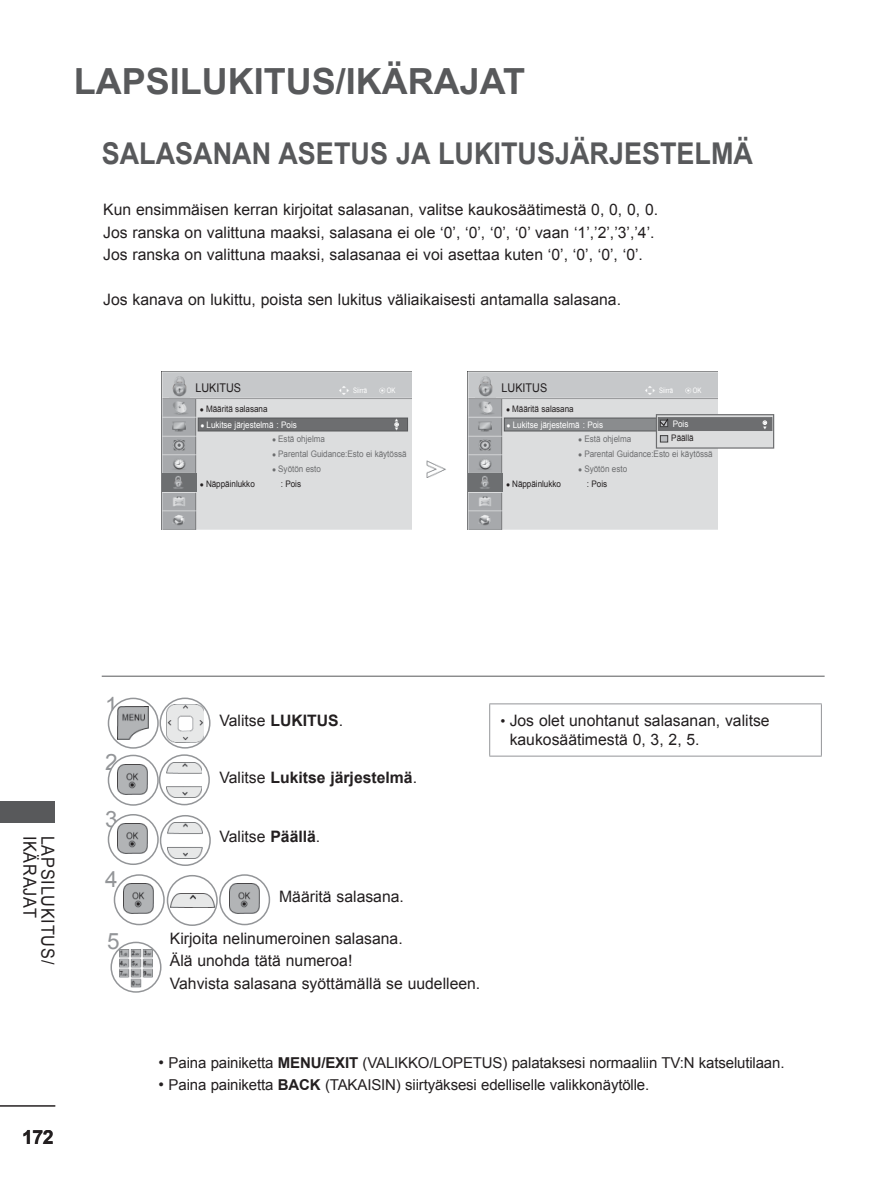
<style>
.page{position:relative;width:893px;height:1191px;background:#fff}
.page>*{position:absolute;margin:0;border:0;box-sizing:border-box;transform-origin:0 0}
.t1{font:700 36px "Arial";color:#58595b}
.t2{font:700 30px "Arial";color:#58595b;scale:.9 1}
.t3{font:22.5px "Arial";color:#939598}
.t4{font:700 19.5px "Arial";color:#231f20}
.t5{font:18px "Arial";letter-spacing:.05em;color:#231f20;scale:.9 1}
.t6{font:15.75px/22.5px "Arial";color:#231f20}
.t7{font:700 15.75px "Arial";color:#231f20}
.t8{font:15px "Arial";letter-spacing:-.01em;color:#231f20}
.t9{font:12px "Arial";color:#231f20;scale:.9 1}
.t10{font:9px "Arial";color:#6d6e70;scale:.9 1}
.t11{font:9px/15px "Arial";color:#231f20;scale:.9 1}
.t12{font:9px "Arial";color:#fff;scale:.9 1}
.t13{font:7.5px "Arial";color:#fff;scale:.8 1}
.t14{font:4.5px "Arial";color:#fff;scale:.9 1}
.s1{font-size:7.5px}
.s2{font-weight:700}
.s3{font-weight:400}
.s4{font-size:14.25px}
.s5{font-size:15.75px}
</style>
<div class="page">
<div style="left:0;top:801px;width:55px;height:21px;background:#58595b"></div>
<hr style="left:0;top:1105px;width:55px;height:1px;background:#231f20">
<img style="left:426px;top:460px;width:20px;height:17px">
<hr style="left:102px;top:676px;width:723px;height:1px;background:#58595b">
<svg style="left:108px;top:698px;width:50px;height:50px"></svg>
<img style="left:118px;top:706px;width:31px;height:33px">
<div style="left:108px;top:697px;width:51px;height:51px;border:2px solid #939598;border-radius:50%"></div>
<svg style="left:160px;top:698px;width:50px;height:50px"></svg>
<img style="left:166px;top:704px;width:38px;height:38px">
<div style="left:159px;top:697px;width:52px;height:51px;border:2px solid #939598;border-radius:50%"></div>
<svg style="left:108px;top:755px;width:50px;height:50px"></svg>
<img style="left:118px;top:764px;width:30px;height:30px">
<div style="left:108px;top:754px;width:51px;height:51px;border:2px solid #939598;border-radius:50%"></div>
<svg style="left:160px;top:755px;width:49px;height:49px"></svg>
<img style="left:167px;top:762px;width:35px;height:35px">
<div style="left:159px;top:754px;width:51px;height:51px;border:2px solid #939598;border-radius:50%"></div>
<svg style="left:108px;top:814px;width:50px;height:50px"></svg>
<img style="left:118px;top:823px;width:30px;height:30px">
<div style="left:108px;top:814px;width:51px;height:51px;border:2px solid #939598;border-radius:50%"></div>
<svg style="left:161px;top:815px;width:49px;height:50px"></svg>
<img style="left:168px;top:823px;width:35px;height:35px">
<div style="left:160px;top:815px;width:51px;height:51px;border:2px solid #939598;border-radius:50%"></div>
<svg style="left:114px;top:875px;width:50px;height:49px"></svg>
<img style="left:124px;top:883px;width:30px;height:30px">
<div style="left:114px;top:874px;width:51px;height:51px;border:2px solid #939598;border-radius:50%"></div>
<img style="left:229px;top:883px;width:30px;height:30px">
<div style="left:219px;top:874px;width:51px;height:51px;border:2px solid #939598;border-radius:50%"></div>
<img style="left:170px;top:893px;width:44px;height:14px">
<div style="left:167px;top:875px;width:51px;height:51px;border:2px solid #939598;border-radius:50%"></div>
<img style="left:120px;top:949px;width:33px;height:38px">
<div style="left:110px;top:941px;width:52px;height:51px;border:2px solid #939598;border-radius:50%"></div>
<hr style="left:489px;top:703px;width:333px;height:1px;background:#939598">
<hr style="left:489px;top:704px;width:1px;height:51px;background:#939598">
<hr style="left:821px;top:704px;width:1px;height:51px;background:#939598">
<hr style="left:489px;top:755px;width:333px;height:1px;background:#939598">
<img style="left:161px;top:372px;width:250px;height:158px">
<div style="left:198px;top:418px;width:210px;height:13px;background:#6d6e70"></div>
<div style="left:198px;top:418px;width:210px;height:13px;border:1px solid #58595b"></div>
<img style="left:468px;top:372px;width:249px;height:158px">
<div style="left:504px;top:418px;width:205px;height:13px;background:#8a8c8e"></div>
<div style="left:504px;top:418px;width:206px;height:13px;border:1px solid #58595b"></div>
<div style="left:656px;top:415px;width:118px;height:33px;background:#dcddde"></div>
<div style="left:656px;top:414px;width:118px;height:34px;border:1px solid #6d6e70"></div>
<div style="left:658px;top:417px;width:114px;height:13px;background:#6d6e70"></div>
<div style="left:658px;top:417px;width:114px;height:14px;border:1px solid #6d6e70"></div>
<div style="left:660px;top:435px;width:8px;height:7px;background:#bbbdc0"></div>
<div style="left:660px;top:435px;width:8px;height:7px;border:1px solid #404041"></div>
<svg style="left:659px;top:417px;width:10px;height:10px"></svg>
<svg style="left:395px;top:422px;width:4px;height:4px"></svg>
<img style="left:475px;top:375px;width:21px;height:23px">
<img style="left:169px;top:375px;width:20px;height:23px">
<img style="left:163px;top:473px;width:33px;height:18px">
<img style="left:469px;top:473px;width:33px;height:18px">
<svg style="left:763px;top:421px;width:4px;height:4px"></svg>
<h1 class="t1" style="left:74px;top:62px;width:453px">LAPSILUKITUS/IKÄRAJAT</h1>
<h2 class="t2" style="left:102px;top:137px;width:725px">SALASANAN ASETUS JA LUKITUSJÄRJESTELMÄ</h2>
<p class="t6" style="left:103px;top:199px;width:556px">Kun ensimmäisen kerran kirjoitat salasanan, valitse kaukosäätimestä 0, 0, 0, 0.<br>Jos ranska on valittuna maaksi, salasana ei ole ‘0’, ‘0’, ‘0’, ‘0’ vaan ‘1’,’2’,’3’,’4’.<br>Jos ranska on valittuna maaksi, salasanaa ei voi asettaa kuten ‘0’, ‘0’, ‘0’, ‘0’.</p>
<p class="t6" style="left:103px;top:288px;width:519px">Jos kanava on lukittu, poista sen lukitus väliaikaisesti antamalla salasana.</p>
<p class="t9" style="left:195px;top:381px;width:52px">LUKITUS</p>
<p class="t12" style="left:200px;top:419px;width:109px"><span class="s1">●</span> Lukitse järjestelmä : Pois</p>
<p class="t9" style="left:502px;top:381px;width:52px">LUKITUS</p>
<p class="t12" style="left:507px;top:419px;width:109px"><span class="s1">●</span> Lukitse järjestelmä : Pois</p>
<p class="t11" style="left:671px;top:416px;width:26px">Pois<br>Päällä</p>
<p class="t13" style="left:353px;top:386px;width:19px">Siirrä</p>
<p class="t13" style="left:387px;top:386px;width:12px">OK</p>
<p class="t13" style="left:659px;top:386px;width:19px">Siirrä</p>
<p class="t13" style="left:693px;top:386px;width:12px">OK</p>
<p class="t11" style="left:200px;top:402px;width:77px"><span class="s1">●</span> Määritä salasana</p>
<p class="t11" style="left:506px;top:402px;width:77px"><span class="s1">●</span> Määritä salasana</p>
<p class="t14" style="left:394px;top:422px;width:6px;rotate:-90deg">►</p>
<p class="t14" style="left:400px;top:427px;width:6px;rotate:90deg">►</p>
<p class="t14" style="left:768px;top:425px;width:6px;rotate:90deg">►</p>
<p class="t12" style="left:673px;top:419px;width:19px">Pois</p>
<p class="t10" style="left:272px;top:434px;width:60px"><span class="s1">●</span> Estä ohjelma</p>
<p class="t10" style="left:272px;top:449px;width:151px"><span class="s1">●</span> Parental Guidance :Esto ei käytössä</p>
<p class="t10" style="left:272px;top:464px;width:56px"><span class="s1">●</span> Syötön esto</p>
<p class="t10" style="left:578px;top:434px;width:60px"><span class="s1">●</span> Estä ohjelma</p>
<p class="t10" style="left:578px;top:449px;width:151px"><span class="s1">●</span> Parental Guidance :Esto ei käytössä</p>
<p class="t10" style="left:578px;top:464px;width:56px"><span class="s1">●</span> Syötön esto</p>
<p class="t11" style="left:200px;top:477px;width:63px"><span class="s1">●</span> Näppäinlukko</p>
<p class="t11" style="left:281px;top:477px;width:24px">: Pois</p>
<p class="t11" style="left:506px;top:477px;width:63px"><span class="s1">●</span> Näppäinlukko</p>
<p class="t11" style="left:587px;top:477px;width:24px">: Pois</p>
<p class="t5" style="left:40px;top:835px;width:92px;rotate:90deg">IKÄRAJAT</p>
<p class="t5" style="left:58px;top:835px;width:144px;rotate:90deg">LAPSILUKITUS/</p>
<p class="t4" style="left:22px;top:1126px;width:33px">172</p>
<h3 class="t3" style="left:105px;top:692px;width:14px">1</h3>
<h3 class="t3" style="left:105px;top:749px;width:14px">2</h3>
<h3 class="t3" style="left:105px;top:806px;width:14px">3</h3>
<h3 class="t3" style="left:105px;top:866px;width:14px">4</h3>
<p class="t6" style="left:219px;top:709px;width:125px">Valitse <span class="s2">LUKITUS</span>.</p>
<p class="t7" style="left:219px;top:768px;width:199px"><span class="s3">Valitse</span> Lukitse järjestelmä<span class="s3">.</span></p>
<p class="t6" style="left:219px;top:825px;width:102px">Valitse <span class="s2">Päällä</span>.</p>
<p class="t6" style="left:279px;top:885px;width:126px">Määritä salasana.</p>
<h3 class="t3" style="left:107px;top:929px;width:14px">5</h3>
<p class="t6" style="left:170px;top:927px;width:312px">Kirjoita nelinumeroinen salasana.<br>Älä unohda tätä numeroa!<br>Vahvista salasana syöttämällä se uudelleen.</p>
<p class="t6" style="left:510px;top:711px;width:262px;line-height:19.5px;text-indent:-9px"><span class="s4">•</span> Jos olet unohtanut salasanan, valitse kaukosäätimestä 0, 3, 2, 5.</p>
<p class="t8" style="left:158px;top:1054px;width:628px"><span class="s5">•</span> Paina painiketta <span class="s2">MENU/EXIT</span> (VALIKKO/LOPETUS) palataksesi normaaliin TV:N katselutilaan.</p>
<p class="t8" style="left:158px;top:1076px;width:492px"><span class="s5">•</span> Paina painiketta <span class="s2">BACK</span> (TAKAISIN) siirtyäksesi edelliselle valikkonäytölle.</p>
</div>
